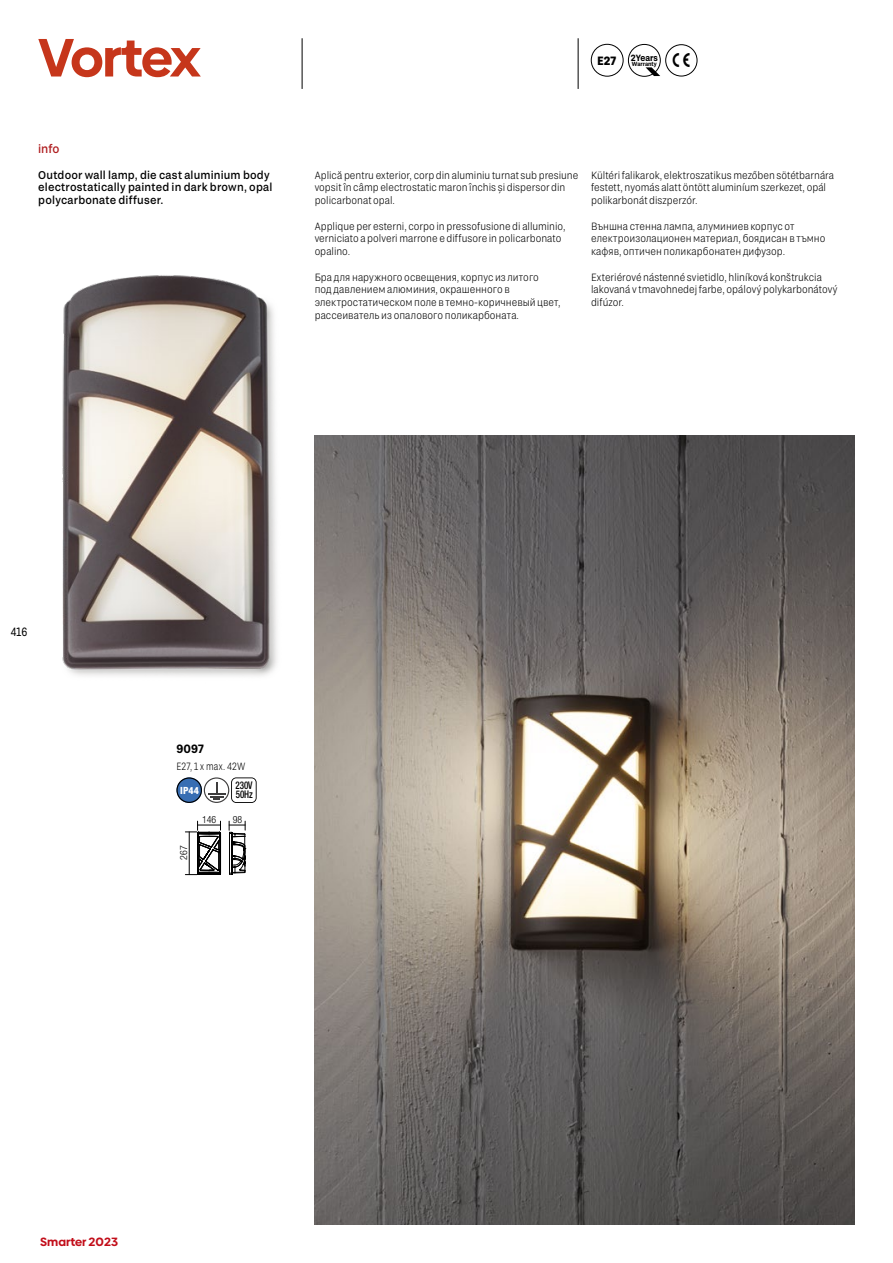
<style>
.page{position:relative;width:893px;height:1263px;background:#fff}
.page>*{position:absolute;margin:0;border:0;box-sizing:border-box;transform-origin:0 0}
.t1{font:700 54px "Biennale";letter-spacing:-.03em;color:#c6361b}
.t2{font:700 12px "Biennale";color:#c20e1a}
.t3{font:600 12px "Grtsk Exa";color:#000}
.t4{font:500 12px "Grtsk Peta";color:#af1d1f;scale:.9 1}
.t5{font:12px "Grtsk Exa";color:#000;scale:.85 1}
.t6{font:700 12px "Grtsk Exa";color:#000}
.t7{font:500 11.25px/12.8px "Grtsk Peta";letter-spacing:.02em;color:#000;scale:.9 1}
.t8{font:500 condensed 10.65px/9.4px "Helvetica Neue LTW1 G";letter-spacing:-.01em;color:#000;scale:.85 1}
.t9{font:300 10.5px/12.8px "Grtsk Exa";letter-spacing:.005em;color:#000}
.t10{font:300 10.5px "Grtsk Exa";letter-spacing:.03em;color:#000;scale:.85 1}
.t11{font:300 condensed 9.9px "Helvetica Neue LT Pro";color:#000}
.t12{font:800 condensed 9.9px "Helvetica Neue LTW1 G";color:#fff}
.t13{font:600 9px "Grtsk Exa";color:#000}
.t14{font:600 6px "Grtsk Exa";color:#000}
</style>
<div class="page">
<hr style="left:302px;top:38px;width:1px;height:51px;background:#000">
<hr style="left:578px;top:38px;width:1px;height:51px;background:#000">
<img style="left:315px;top:435px;width:540px;height:789px">
<svg style="left:185px;top:821px;width:36px;height:54px"></svg>
<svg style="left:229px;top:821px;width:17px;height:54px"></svg>
<svg style="left:176px;top:777px;width:81px;height:26px"></svg>
<img style="left:62px;top:275px;width:215px;height:401px">
<div style="left:628px;top:44px;width:32px;height:33px;border:1px solid #000;border-radius:50%"></div>
<svg style="left:646px;top:67px;width:14px;height:9px"></svg>
<div style="left:665px;top:44px;width:32px;height:32px;border:1px solid #000;border-radius:50%"></div>
<div style="left:591px;top:44px;width:32px;height:32px;border:1px solid #000;border-radius:50%"></div>
<h1 class="t1" style="left:38px;top:23px;width:164px">Vortex</h1>
<p class="t4" style="left:38px;top:141px;width:25px">info</p>
<p class="t7" style="left:38px;top:168px;width:262px">Outdoor wall lamp, die cast aluminium body electrostatically painted in dark brown, opal polycarbonate diffuser.</p>
<p class="t13" style="left:631px;top:52px;width:28px">2Years</p>
<p class="t6" style="left:597px;top:53px;width:20px">E27</p>
<p class="t14" style="left:632px;top:60px;width:26px">Warranty</p>
<p class="t9" style="left:315px;top:168px;width:265px">Aplică pentru exterior, corp din aluminiu turnat sub presiune vopsit în câmp electrostatic maron închis și dispersor din policarbonat opal.</p>
<p class="t9" style="left:315px;top:219px;width:252px">Applique per esterni, corpo in pressofusione di alluminio, verniciato a polveri marrone e diffusore in policarbonato opalino.</p>
<p class="t9" style="left:315px;top:270px;width:247px">Бра для наружного освещения, корпус из литого<br>под давлением алюминия, окрашенного в электростатическом поле в темно-коричневый цвет, рассеиватель из опалового поликарбоната.</p>
<p class="t9" style="left:591px;top:168px;width:244px">Kültéri falikarok, elektroszatikus mezőben sötétbarnára festett, nyomás alatt öntött aluminíum szerkezet, opál polikarbonát diszperzór.</p>
<p class="t9" style="left:591px;top:219px;width:236px">Външна стенна лампа, алуминиев корпус от електроизолационен материал, боядисан в тъмно кафяв, оптичен поликарбонатен дифузор.</p>
<p class="t9" style="left:591px;top:270px;width:248px">Exteriérové nástenné svietidlo, hliníková konštrukcia lakovaná v tmavohnedej farbe, opálový polykarbonátový difúzor.</p>
<p class="t5" style="left:11px;top:624px;width:21px">416</p>
<p class="t3" style="left:176px;top:741px;width:29px">9097</p>
<p class="t10" style="left:176px;top:760px;width:82px">E27, 1 x max. 42W</p>
<p class="t12" style="left:180px;top:784px;width:20px">IP44</p>
<p class="t8" style="left:236px;top:780px;width:22px">230V<br>50Hz</p>
<p class="t11" style="left:178px;top:859px;width:16px;rotate:-90deg">267</p>
<p class="t11" style="left:202px;top:814px;width:16px">146</p>
<p class="t11" style="left:233px;top:814px;width:11px">98</p>
<p class="t2" style="left:40px;top:1234px;width:79px">Smarter 2023</p>
</div>
